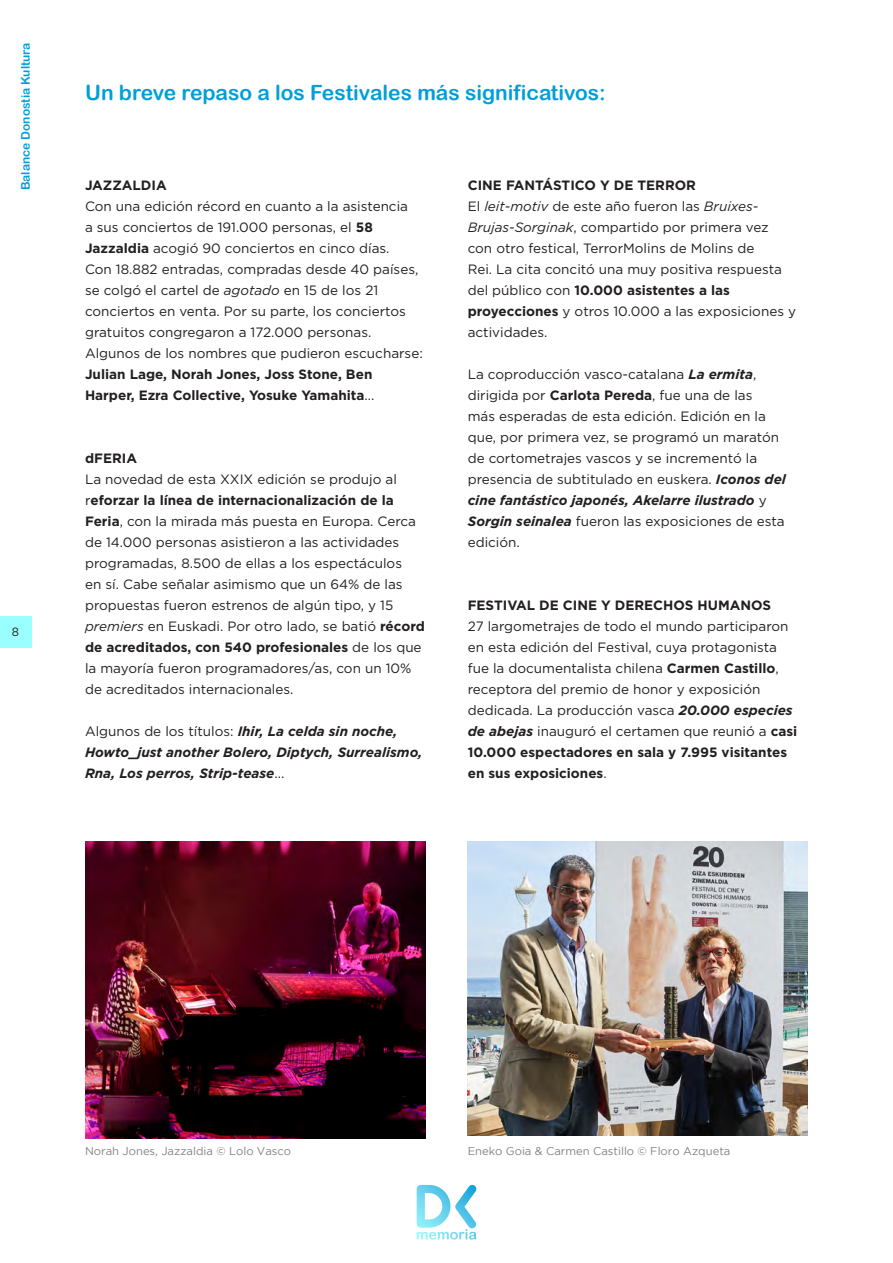
<style>
.page{position:relative;width:893px;height:1263px;background:#fff}
.page>*{position:absolute;margin:0;border:0;box-sizing:border-box;transform-origin:0 0}
.Txt_destacado{font:21px "Arial Rounded MT Bold";color:#009fda}
.Cuerpo_de_texto{font:13.5px/21px "Gotham";color:#231f20}
.Cuerpo_de_texto-2{font:italic 700 13.5px/21px "Gotham";color:#231f20}
.Cuerpo_de_texto-3{font:700 13.5px "Gotham";color:#231f20}
.t1{font:12px "Arial Rounded MT Bold";color:#009fda}
.t2{font:12px "Gotham";color:#231f20;scale:.96 1}
.Pie_de_foto_nuevo{font:11.25px "Gotham";color:#808285}
.s1{font-weight:700}
.s2{font-style:italic}
.s3{font-weight:400;font-style:normal}
.s4{font-weight:700;font-style:italic}
</style>
<div class="page">
<svg style="left:417px;top:1184px;width:60px;height:55px"></svg>
<div style="left:0;top:616px;width:31px;height:31px;background:#9ff"></div>
<img style="left:468px;top:841px;width:340px;height:294px">
<img style="left:85px;top:841px;width:340px;height:297px">
<p class="t1" style="left:18px;top:190px;width:149px;rotate:-90deg">Balance Donostia Kultura</p>
<p class="t2" style="left:12px;top:624px;width:9px">8</p>
<p class="Txt_destacado" style="left:85px;top:80px;width:522px">Un breve repaso a los Festivales más significativos:</p>
<p class="Cuerpo_de_texto-3" style="left:85px;top:176px;width:83px">JAZZALDIA</p>
<p class="Cuerpo_de_texto" style="left:85px;top:195px;width:339px">Con una edición récord en cuanto a la asistencia<br>a sus conciertos de 191.000 personas, el <span class="s1">58<br>Jazzaldia</span> acogió 90 conciertos en cinco días.<br>Con 18.882 entradas, compradas desde 40 países, se colgó el cartel de <span class="s2">agotado</span> en 15 de los 21 conciertos en venta. Por su parte, los conciertos gratuitos congregaron a 172.000 personas.<br>Algunos de los nombres que pudieron escucharse:<br><span class="s1">Julian Lage, Norah Jones, Joss Stone, Ben Harper, Ezra Collective, Yosuke Yamahita</span>...</p>
<p class="Cuerpo_de_texto-3" style="left:85px;top:449px;width:53px">dFERIA</p>
<p class="Cuerpo_de_texto" style="left:85px;top:469px;width:341px">La novedad de esta XXIX edición se produjo al r<span class="s1">eforzar la línea de internacionalización de la Feria</span>, con la mirada más puesta en Europa. Cerca de 14.000 personas asistieron a las actividades programadas, 8.500 de ellas a los espectáculos<br>en sí. Cabe señalar asimismo que un 64% de las propuestas fueron estrenos de algún tipo, y 15 <span class="s2">premiers</span> en Euskadi. Por otro lado, se batió <span class="s1">récord de acreditados, con 540 profesionales</span> de los que la mayoría fueron programadores/as, con un 10% de acreditados internacionales.</p>
<p class="Cuerpo_de_texto-2" style="left:85px;top:721px;width:339px"><span class="s3">Algunos de los títulos:</span> Ihir, La celda sin noche,<br>Howto_just another Bolero, Diptych, Surrealismo,<br>Rna, Los perros, Strip-tease<span class="s3">...</span></p>
<p class="Cuerpo_de_texto-3" style="left:468px;top:176px;width:230px">CINE FANTÁSTICO Y DE TERROR</p>
<p class="Cuerpo_de_texto" style="left:468px;top:196px;width:330px">El <span class="s2">leit-motiv</span> de este año fueron las <span class="s2">Bruixes-Brujas-Sorginak</span>, compartido por primera vez con otro festical, TerrorMolins de Molins de<br>Rei. La cita concitó una muy positiva respuesta del público con <span class="s1">10.000 asistentes a las proyecciones</span> y otros 10.000 a las exposiciones y actividades.</p>
<p class="Cuerpo_de_texto" style="left:468px;top:364px;width:320px">La coproducción vasco-catalana <span class="s4">La ermita</span>, dirigida por <span class="s1">Carlota Pereda</span>, fue una de las<br>más esperadas de esta edición. Edición en la que, por primera vez, se programó un maratón de cortometrajes vascos y se incrementó la presencia de subtitulado en euskera. <span class="s4">Iconos del cine fantástico japonés, Akelarre ilustrado</span> y <span class="s4">Sorgin seinalea</span> fueron las exposiciones de esta edición.</p>
<p class="Cuerpo_de_texto-3" style="left:468px;top:597px;width:305px">FESTIVAL DE CINE Y DERECHOS HUMANOS</p>
<p class="Cuerpo_de_texto" style="left:468px;top:616px;width:331px">27 largometrajes de todo el mundo participaron en esta edición del Festival, cuya protagonista fue la documentalista chilena <span class="s1">Carmen Castillo</span>, receptora del premio de honor y exposición dedicada. La producción vasca <span class="s4">20.000 especies de abejas</span> inauguró el certamen que reunió a <span class="s1">casi 10.000 espectadores en sala y 7.995 visitantes en sus exposiciones</span>.</p>
<p class="Pie_de_foto_nuevo" style="left:85px;top:1144px;width:208px">Norah Jones, Jazzaldia © Lolo Vasco</p>
<p class="Pie_de_foto_nuevo" style="left:468px;top:1144px;width:264px">Eneko Goia &amp; Carmen Castillo © Floro Azqueta</p>
</div>
